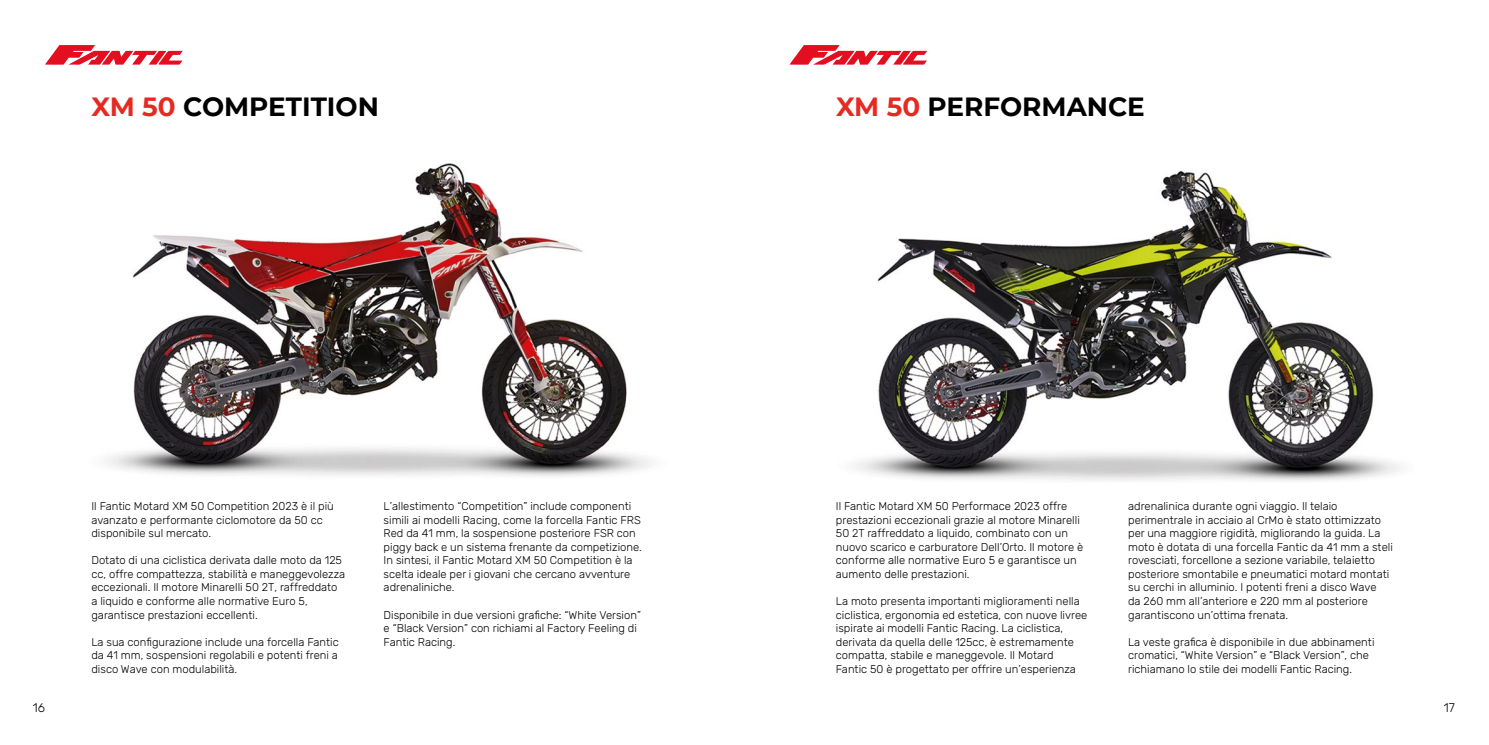
<style>
.page{position:relative;width:1489px;height:745px;background:#fff}
.page>*{position:absolute;margin:0;border:0;box-sizing:border-box;transform-origin:0 0}
.t1{font:700 26.25px "Montserrat";color:#000}
.t2{font:300 12.5px "Rubik";color:#000}
.t3{font:300 11.25px/13.5px "Rubik";color:#000}
.s1{color:#e62a22}
</style>
<div class="page">
<svg style="left:45px;top:45px;width:138px;height:20px"></svg>
<svg style="left:789px;top:45px;width:138px;height:20px"></svg>
<img style="left:106px;top:163px;width:546px;height:314px">
<img style="left:855px;top:170px;width:545px;height:311px">
<h1 class="t1" style="left:92px;top:87px;width:289px"><span class="s1">XM 50</span> COMPETITION</h1>
<p class="t3" style="left:91px;top:499px;width:244px">Il Fantic Motard XM 50 Competition 2023 è il più avanzato e performante ciclomotore da 50 cc disponibile sul mercato.</p>
<p class="t3" style="left:91px;top:553px;width:255px">Dotato di una ciclistica derivata dalle moto da 125 cc, offre compattezza, stabilità e maneggevolezza eccezionali. Il motore Minarelli 50 2T, raffreddato a liquido e conforme alle normative Euro 5, garantisce prestazioni eccellenti.</p>
<p class="t3" style="left:91px;top:634px;width:249px;text-align:justify">La sua configurazione include una forcella Fantic da 41 mm, sospensioni regolabili e potenti freni a disco Wave con modulabilità.</p>
<p class="t3" style="left:383px;top:499px;width:260px">L’allestimento “Competition” include componenti simili ai modelli Racing, come la forcella Fantic FRS Red da 41 mm, la sospensione posteriore FSR con piggy back e un sistema frenante da competizione.<br>In sintesi, il Fantic Motard XM 50 Competition è la scelta ideale per i giovani che cercano avventure adrenaliniche.</p>
<p class="t3" style="left:383px;top:607px;width:259px">Disponibile in due versioni grafiche: “White Version” e “Black Version” con richiami al Factory Feeling di<br>Fantic Racing.</p>
<h1 class="t1" style="left:836px;top:87px;width:310px"><span class="s1">XM 50</span> PERFORMANCE</h1>
<p class="t3" style="left:835px;top:499px;width:249px">Il Fantic Motard XM 50 Performace 2023 offre prestazioni eccezionali grazie al motore Minarelli 50 2T raffreddato a liquido, combinato con un nuovo scarico e carburatore Dell’Orto. Il motore è conforme alle normative Euro 5 e garantisce un aumento delle prestazioni.</p>
<p class="t3" style="left:835px;top:594px;width:253px">La moto presenta importanti miglioramenti nella ciclistica, ergonomia ed estetica, con nuove livree ispirate ai modelli Fantic Racing. La ciclistica, derivata da quella delle 125cc, è estremamente compatta, stabile e maneggevole. Il Motard Fantic 50 è progettato per offrire un’esperienza</p>
<p class="t3" style="left:1128px;top:499px;width:266px">adrenalinica durante ogni viaggio. Il telaio perimentrale in acciaio al CrMo è stato ottimizzato per una maggiore rigidità, migliorando la guida. La moto è dotata di una forcella Fantic da 41 mm a steli rovesciati, forcellone a sezione variabile, telaietto posteriore smontabile e pneumatici motard montati su cerchi in alluminio. I potenti freni a disco Wave<br>da 260 mm all’anteriore e 220 mm al posteriore garantiscono un’ottima frenata.</p>
<p class="t3" style="left:1128px;top:634px;width:248px">La veste grafica è disponibile in due abbinamenti cromatici, “White Version” e “Black Version”, che richiamano lo stile dei modelli Fantic Racing.</p>
<p class="t2" style="left:33px;top:699px;width:14px">16</p>
<p class="t2" style="left:1443px;top:699px;width:13px">17</p>
</div>
